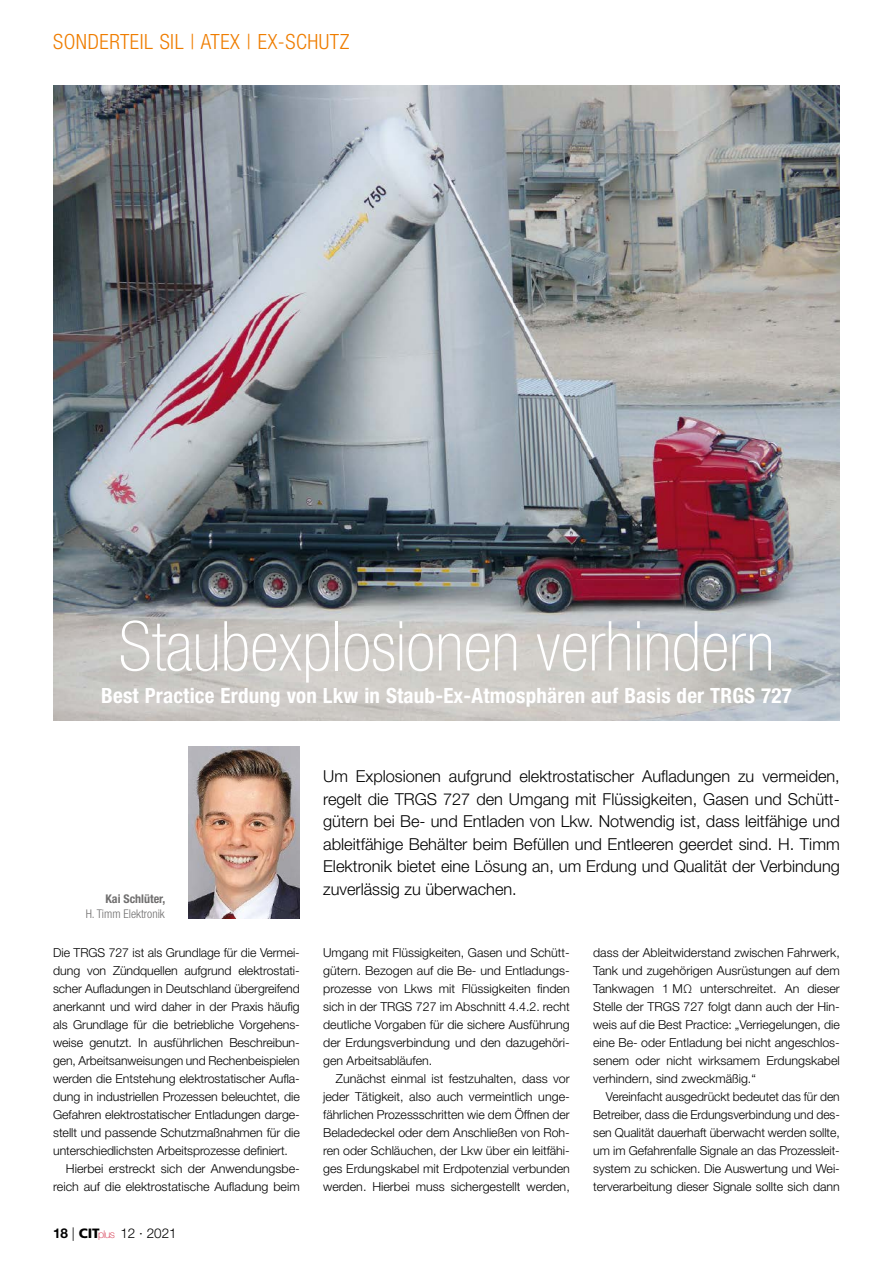
<style>
.page{position:relative;width:893px;height:1263px;background:#fff}
.page>*{position:absolute;margin:0;border:0;box-sizing:border-box;transform-origin:0 0}
.t1{font:100 condensed 69px "Helvetica Neue LT Std";color:#fff}
.t2{font:700 condensed 21px "Helvetica Neue LT Std";letter-spacing:.01em;color:#fff}
.t3{font:300 condensed 21px "Helvetica Neue LT Std";letter-spacing:.025em;color:#ef7d00}
.t4{font:300 16.5px/22.5px "Helvetica Neue LT Std";color:#000;text-align:justify}
.t5{font:300 13.5px "Helvetica Neue LT Std";color:#000}
.t6{font:300 12.3px/18px "Helvetica Neue LT Std";letter-spacing:-.005em;color:#000;text-align:justify}
.t7{font:300 condensed 12px "Helvetica Neue LT Std";color:#706f6f}
.t8{font:700 condensed 12px "Helvetica Neue LT Std";color:#706f6f}
.s1{font-weight:700}
.s2{font-family:"Frutiger LT Com";font-weight:900}
.s3{font-weight:100;font-size:10.65px;color:#ce1531}
</style>
<div class="page">
<img style="left:53px;top:85px;width:787px;height:636px">
<img style="left:188px;top:747px;width:112px;height:171px">
<h2 class="t3" style="left:53px;top:29px;width:298px">SONDERTEIL SIL | ATEX | EX-SCHUTZ</h2>
<h1 class="t1" style="left:119px;top:607px;width:657px">Staubexplosionen verhindern</h1>
<h2 class="t2" style="left:101px;top:683px;width:692px">Best Practice Erdung von Lkw in Staub-Ex-Atmosphären auf Basis der TRGS 727</h2>
<p class="t8" style="left:105px;top:892px;width:61px">Kai Schlüter,</p>
<p class="t7" style="left:86px;top:907px;width:81px">H. TIMM ELEKTRONIK</p>
<p class="t6" style="left:53px;top:943px;width:248px">Die TRGS 727 ist als Grundlage für die Vermei-</p>
<p class="t6" style="left:53px;top:961px;width:248px">dung von Zündquellen aufgrund elektrostati-</p>
<p class="t6" style="left:53px;top:979px;width:248px">scher Aufladungen in Deutschland übergreifend</p>
<p class="t6" style="left:53px;top:997px;width:248px">anerkannt und wird daher in der Praxis häufig</p>
<p class="t6" style="left:53px;top:1015px;width:248px">als Grundlage für die betriebliche Vorgehens-</p>
<p class="t6" style="left:53px;top:1033px;width:248px">weise genutzt. In ausführlichen Beschreibun-</p>
<p class="t6" style="left:53px;top:1051px;width:248px">gen, Arbeitsanweisungen und Rechenbeispielen</p>
<p class="t6" style="left:53px;top:1069px;width:248px">werden die Entstehung elektrostatischer Aufla-</p>
<p class="t6" style="left:53px;top:1087px;width:248px">dung in industriellen Prozessen beleuchtet, die</p>
<p class="t6" style="left:53px;top:1105px;width:248px">Gefahren elektrostatischer Entladungen darge-</p>
<p class="t6" style="left:53px;top:1123px;width:248px">stellt und passende Schutzmaßnahmen für die</p>
<p class="t6" style="left:53px;top:1141px;width:236px">unterschiedlichsten Arbeitsprozesse definiert.</p>
<p class="t6" style="left:66px;top:1159px;width:235px">Hierbei erstreckt sich der Anwendungsbe-</p>
<p class="t6" style="left:53px;top:1177px;width:248px">reich auf die elektrostatische Aufladung beim</p>
<p class="t5" style="left:53px;top:1224px;width:125px"><span class="s1">18</span> | <span class="s2">CIT</span><span class="s3">plus</span> 12 · 2021</p>
<p class="t4" style="left:323px;top:765px;width:518px">Um Explosionen aufgrund elektrostatischer Aufladungen zu vermeiden, regelt die TRGS 727 den Umgang mit Flüssigkeiten, Gasen und Schütt&shy;gütern bei Be- und Entladen von Lkw. Notwendig ist, dass leitfähige und ableitfähige Behälter beim Befüllen und Entleeren geerdet sind. H. Timm Elektronik bietet eine Lösung an, um Erdung und Qualität der Verbindung zuverlässig zu überwachen.</p>
<p class="t6" style="left:323px;top:943px;width:248px">Umgang mit Flüssigkeiten, Gasen und Schütt&shy;gütern. Bezogen auf die Be- und Entladungs&shy;prozesse von Lkws mit Flüssigkeiten finden sich in der TRGS 727 im Abschnitt 4.4.2. recht deutliche Vorgaben für die sichere Ausführung der Erdungsverbindung und den dazugehöri&shy;gen Arbeitsabläufen.</p>
<p class="t6" style="left:323px;top:1069px;width:248px;text-indent:13px">Zunächst einmal ist festzuhalten, dass vor jeder Tätigkeit, also auch vermeintlich unge&shy;fährlichen Prozessschritten wie dem Öffnen der Beladedeckel oder dem Anschließen von Roh&shy;ren oder Schläuchen, der Lkw über ein leitfähi&shy;ges Erdungskabel mit Erdpotenzial verbunden werden. Hierbei muss sichergestellt werden,</p>
<p class="t6" style="left:593px;top:943px;width:248px">dass der Ableitwiderstand zwischen Fahrwerk, Tank und zugehörigen Ausrüstungen auf dem Tankwagen 1 MΩ unterschreitet. An dieser Stelle der TRGS 727 folgt dann auch der Hin&shy;weis auf die Best Practice: „Verriegelungen, die eine Be- oder Entladung bei nicht angeschlos&shy;senem oder nicht wirksamem Erdungskabel verhindern, sind zweckmäßig.“</p>
<p class="t6" style="left:593px;top:1087px;width:248px;text-indent:13px">Vereinfacht ausgedrückt bedeutet das für den Betreiber, dass die Erdungsverbindung und des&shy;sen Qualität dauerhaft überwacht werden sollte, um im Gefahrenfalle Signale an das Prozessleit&shy;system zu schicken. Die Auswertung und Wei&shy;terverarbeitung dieser Signale sollte sich dann</p>
</div>
